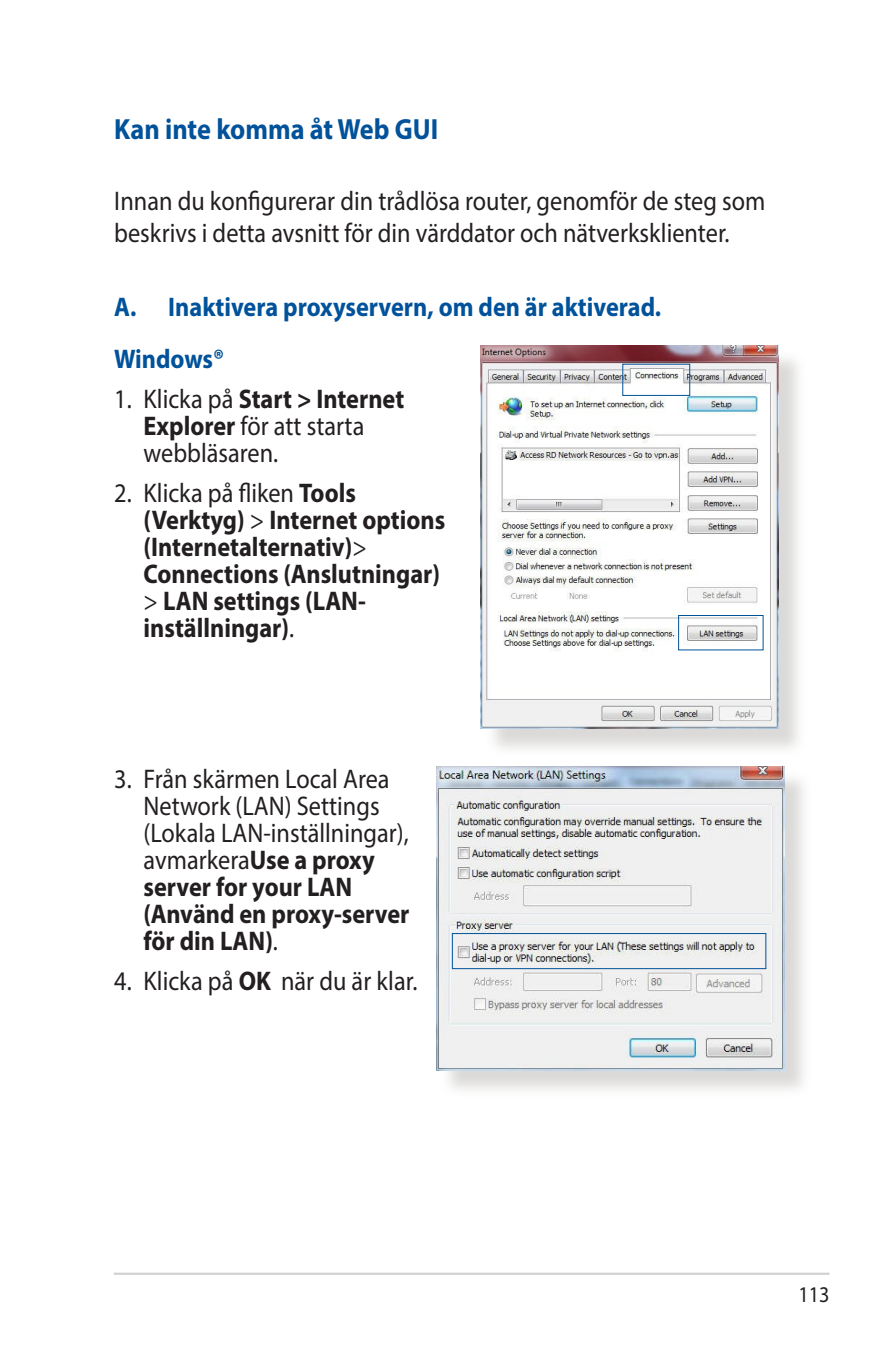
<style>
.page{position:relative;width:893px;height:1346px;background:#fff}
.page>*{position:absolute;margin:0;border:0;box-sizing:border-box;transform-origin:0 0}
.t1{font:700 29.25px "Myriad Pro";color:#01529a;scale:.9 1}
.t2{font:27px/27px "Myriad Pro";color:#231f20;scale:.9 1}
.t3{font:700 27px/27px "Myriad Pro";color:#231f20;scale:.9 1}
.t4{font:700 27px/52px "Myriad Pro";color:#01529a;scale:.9 1}
.t5{font:22.5px "Myriad Pro";color:#231f20;scale:.9 1}
.s1{font-weight:700}
.s2{font-weight:400}
</style>
<div class="page">
<hr style="left:114px;top:1272px;width:715px;height:3px;background:#d1d2d4">
<div style="left:484px;top:349px;width:323px;height:407px;background:#cfcecb;opacity:.75"></div>
<img style="left:481px;top:346px;width:298px;height:382px">
<div style="left:622px;top:364px;width:68px;height:32px;border:1px solid #01529a"></div>
<div style="left:678px;top:615px;width:85px;height:35px;border:1px solid #01529a"></div>
<div style="left:440px;top:770px;width:372px;height:328px;background:#cfcecb;opacity:.75"></div>
<img style="left:436px;top:766px;width:348px;height:304px">
<div style="left:452px;top:933px;width:314px;height:36px;border:1px solid #01529a"></div>
<p class="t1" style="left:114px;top:110px;width:361px">Kan inte komma åt Web GUI</p>
<p class="t2" style="left:114px;top:184px;width:725px;line-height:32.4px">Innan du konfigurerar din trådlösa router, genomför de steg som beskrivs i detta avsnitt för din värddator och nätverksklienter.</p>
<p class="t4" style="left:114px;top:280px;width:609px">A. Inaktivera proxyservern, om den är aktiverad.<br>Windows®</p>
<p class="t2" style="left:144px;top:385px;width:291px;text-indent:-29px">1. Klicka på <span class="s1">Start &gt; Internet<br>Explorer</span> för att starta webbläsaren.</p>
<p class="t3" style="left:144px;top:478px;width:337px;text-indent:-29px"><span class="s2">2. Klicka på fliken</span> Tools (Verktyg) <span class="s2">&gt;</span> Internet options (Internetalternativ)<span class="s2">&gt;<br></span>Connections (Anslutningar) <span class="s2">&gt;</span> LAN settings (LAN&shy;inställningar)<span class="s2">.</span></p>
<p class="t2" style="left:144px;top:765px;width:297px;text-indent:-29px">3. Från skärmen Local Area<br>Network (LAN) Settings (Lokala LAN-inställningar), avmarkera<span class="s1">Use a proxy server for your LAN (Använd en proxy-server för din LAN)</span>.</p>
<p class="t2" style="left:114px;top:967px;width:338px">4. Klicka på <span class="s1">OK</span> när du är klar.</p>
<p class="t5" style="left:798px;top:1281px;width:36px">113</p>
</div>
